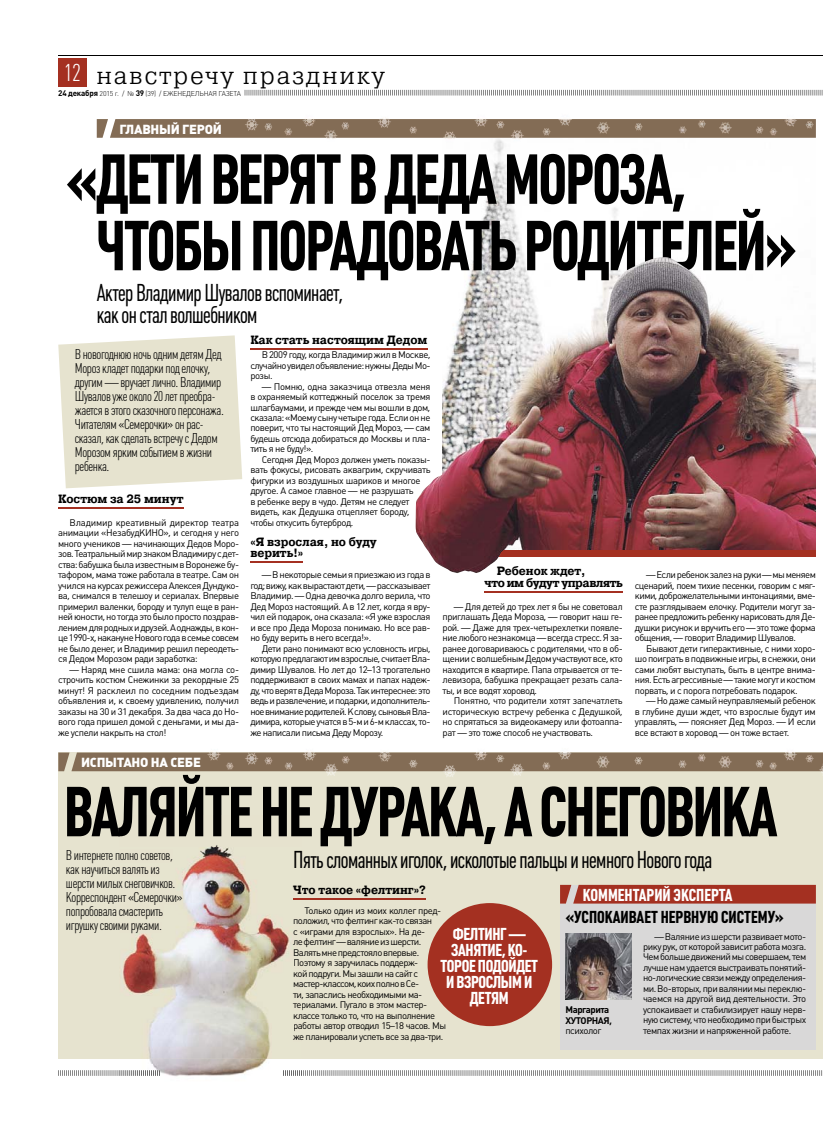
<style>
.page{position:relative;width:823px;height:1134px;background:#fff}
.page>*{position:absolute;margin:0;border:0;box-sizing:border-box;transform-origin:0 0}
.t1{font:700 69.4px/66.5px "Plumb Condensed";letter-spacing:-.025em;color:#000;scale:.9 1}
.t2{font:24px/21.6px "Plumb Condensed";letter-spacing:-.025em;color:#000;scale:.9 1}
.t3{font:300 24px "Pragmatica Slab";letter-spacing:.075em;color:#000}
.t4{font:700 17px/16.1px "Plumb Condensed";letter-spacing:-.02em;color:#fff;text-align:center}
.t5{font:700 17px "Plumb Condensed";color:#000}
.t6{font:700 17px "Plumb Condensed";color:#fff}
.t7{font:300 14px/14px "Plumb Condensed";letter-spacing:-.025em;color:#000}
.t8{font:900 13px "Plumb";letter-spacing:-.02em;color:#fff}
.t9{font:700 12px/11.4px "Pragmatica Slab";color:#000;scale:.95 1}
.t10{font:700 12px/11.4px "Pragmatica Slab";letter-spacing:-.035em;color:#000;scale:.95 1}
.t11{font:9.5px/10.5px "Plumb";letter-spacing:-.05em;color:#000;text-align:justify}
.t12{font:700 9.5px/10.4px "Plumb";letter-spacing:-.045em;color:#000}
.t13{font:300 7px "Plumb";letter-spacing:-.025em;color:#000}
.s1{font-family:"Plumb Condensed";color:#fff}
.s2{font-weight:700;font-size:8px}
</style>
<div class="page">
<div style="left:58px;top:59px;width:28px;height:28px;background:#a43021"></div>
<hr style="left:58px;top:55px;width:764px;height:1px;background:#000">
<svg style="left:244px;top:90px;width:577px;height:6px"></svg>
<svg style="left:58px;top:335px;width:184px;height:153px;background:#e8e5d3"></svg>
<div style="left:58px;top:752px;width:764px;height:307px;background:#e6e3cf"></div>
<img style="left:474px;top:143px;width:341px;height:407px">
<svg style="left:303px;top:1070px;width:519px;height:6px"></svg>
<svg style="left:58px;top:1070px;width:61px;height:6px"></svg>
<hr style="left:58px;top:507px;width:125px;height:1px;background:#a43021">
<hr style="left:250px;top:348px;width:177px;height:2px;background:#a43021">
<hr style="left:250px;top:561px;width:53px;height:2px;background:#a43021">
<hr style="left:293px;top:898px;width:132px;height:2px;background:#a43021">
<div style="left:427px;top:903px;width:124px;height:123px;background:#a43021;border-radius:50%"></div>
<hr style="left:484px;top:591px;width:138px;height:1px;background:#a43021">
<img style="left:119px;top:845px;width:183px;height:232px">
<img style="left:283px;top:1070px;width:18px;height:6px">
<img style="left:120px;top:1070px;width:40px;height:6px">
<img style="left:119px;top:815px;width:183px;height:22px">
<img style="left:119px;top:850px;width:54px;height:13px">
<img style="left:119px;top:867px;width:41px;height:10px">
<img style="left:119px;top:881px;width:56px;height:10px">
<img style="left:119px;top:892px;width:63px;height:13px">
<img style="left:119px;top:906px;width:44px;height:13px">
<img style="left:119px;top:923px;width:42px;height:10px">
<svg style="left:293px;top:885px;width:9px;height:15px"></svg>
<svg style="left:293px;top:918px;width:9px;height:124px"></svg>
<div style="left:559px;top:885px;width:256px;height:164px;background:#d9d8d8"></div>
<div style="left:559px;top:885px;width:256px;height:18px;background:#a43021"></div>
<img style="left:565px;top:933px;width:65px;height:66px">
<div style="left:488px;top:550px;width:327px;height:7px;background:#a43021"></div>
<img style="left:415px;top:257px;width:292px;height:316px">
<svg style="left:97px;top:118px;width:718px;height:25px"></svg>
<svg style="left:58px;top:752px;width:764px;height:25px"></svg>
<h2 class="t3" style="left:64px;top:62px;width:322px"><span class="s1">12</span> навстречу празднику</h2>
<p class="t13" style="left:58px;top:89px;width:184px"><span class="s2">24 декабря</span> 2015 г. / № <span class="s2">39</span> (39) / ЕЖЕНЕДЕЛЬНАЯ ГАЗЕТА</p>
<h3 class="t8" style="left:119px;top:122px;width:104px">ГЛАВНЫЙ ГЕРОЙ</h3>
<h1 class="t1" style="left:96px;top:153px;width:779px;text-indent:-31px">« ДЕТИ ВЕРЯТ В ДЕДА МОРОЗА,<br>ЧТОБЫ ПОРАДОВАТЬ РОДИТЕЛЕЙ»</h1>
<h2 class="t2" style="left:97px;top:285px;width:275px">Актер Владимир Шувалов вспоминает, как он стал волшебником</h2>
<p class="t9" style="left:250px;top:334px;width:188px">Как стать настоящим Дедом</p>
<p class="t11" style="left:250px;top:349px;width:182px;text-indent:11px">В 2009 году, когда Владимир жил в Москве, случайно увидел объявление: нужны Деды Мо&shy;розы.</p>
<p class="t11" style="left:250px;top:381px;width:182px;text-indent:11px">— Помню, одна заказчица отвезла меня в охраняемый коттеджный поселок за тремя шлагбаумами, и прежде чем мы вошли в дом, сказала: «Моему сыну четыре года. Если он не поверит, что ты настоящий Дед Мороз, — сам будешь отсюда добираться до Москвы и пла&shy;тить я не буду!».</p>
<p class="t11" style="left:250px;top:454px;width:182px;text-align:left;text-indent:11px">Сегодня Дед Мороз должен уметь показы&shy;вать фокусы, рисовать аквагрим, скручивать фигурки из воздушных шариков и многое другое. А самое главное — не разрушать<br>в ребенке веру в чудо. Детям не следует видеть, как Дедушка отцепляет бороду, чтобы откусить бутерброд.</p>
<p class="t9" style="left:250px;top:536px;width:134px">«Я взрослая, но буду верить!»</p>
<p class="t11" style="left:250px;top:570px;width:182px;text-indent:11px">— В некоторые семьи я приезжаю из года в год; вижу, как вырастают дети, — рассказывает Владимир. — Одна девочка долго верила, что Дед Мороз настоящий. А в 12 лет, когда я вру&shy;чил ей подарок, она сказала: «Я уже взрослая и все про Деда Мороза понимаю. Но все рав&shy;но буду верить в него всегда!».</p>
<p class="t11" style="left:250px;top:643px;width:182px;text-indent:11px">Дети рано понимают всю условность игры, которую предлагают им взрослые, считает Вла&shy;димир Шувалов. Но лет до 12–13 трогательно поддерживают в своих мамах и папах надеж&shy;ду, что верят в Деда Мороза. Так интереснее: это ведь и развлечение, и подарки, и дополнитель&shy;ное внимание родителей. К слову, сыновья Вла&shy;димира, которые учатся в 5-м и 6-м классах, то&shy;же написали письма Деду Морозу.</p>
<p class="t7" style="left:75px;top:347px;width:151px">В новогоднюю ночь одним детям Дед<br>Мороз кладет подарки под елочку, другим — вручает лично. Владимир<br>Шувалов уже около 20 лет преобра&shy;жается в этого сказочного персонажа.<br>Читателям «Семерочки» он рас&shy;сказал, как сделать встречу с Дедом<br>Морозом ярким событием в жизни ребенка.</p>
<p class="t9" style="left:58px;top:493px;width:133px">Костюм за 25 минут</p>
<p class="t11" style="left:58px;top:517px;width:182px;text-indent:11px">Владимир креативный директор театра анимации «НезабудКИНО», и сегодня у него много учеников — начинающих Дедов Моро&shy;зов. Театральный мир знаком Владимиру с дет&shy;ства: бабушка была известным в Воронеже бу&shy;тафором, мама тоже работала в театре. Сам он учился на курсах режиссера Алексея Дундуко&shy;ва, снимался в телешоу и сериалах. Впервые примерил валенки, бороду и тулуп еще в ран&shy;ней юности, но тогда это было просто поздрав&shy;лением для родных и друзей. А однажды, в кон&shy;це 1990-х, накануне Нового года в семье совсем не было денег, и Владимир решил переодеть&shy;ся Дедом Морозом ради заработка:</p>
<p class="t11" style="left:58px;top:664px;width:182px;text-indent:11px">— Наряд мне сшила мама: она могла со&shy;строчить костюм Снежинки за рекордные 25 минут! Я расклеил по соседним подъездам объявления и, к своему удивлению, получил заказы на 30 и 31 декабря. За два часа до Но&shy;вого года пришел домой с деньгами, и мы да&shy;же успели накрыть на стол!</p>
<p class="t10" style="left:484px;top:565px;width:147px;text-indent:12px">Ребенок ждет,<br>что им будут управлять</p>
<p class="t11" style="left:442px;top:601px;width:182px;text-indent:11px">— Для детей до трех лет я бы не советовал приглашать Деда Мороза, — говорит наш ге&shy;рой. — Даже для трех-четырехлетки появле&shy;ние любого незнакомца — всегда стресс. Я за&shy;ранее договариваюсь с родителями, что в об&shy;щении с волшебным Дедом участвуют все, кто находится в квартире. Папа отрывается от те&shy;левизора, бабушка прекращает резать сала&shy;ты, и все водят хоровод.</p>
<p class="t11" style="left:442px;top:696px;width:181px;text-indent:11px">Понятно, что родители хотят запечатлеть историческую встречу ребенка с Дедушкой, но спрятаться за видеокамеру или фотоаппа&shy;рат — это тоже способ не участвовать.</p>
<p class="t11" style="left:634px;top:570px;width:182px;text-indent:11px">— Если ребенок залез на руки — мы меняем сценарий, поем тихие песенки, говорим с мяг&shy;кими, доброжелательными интонациями, вме&shy;сте разглядываем елочку. Родители могут за&shy;ранее предложить ребенку нарисовать для Де&shy;душки рисунок и вручить его — это тоже форма общения, — говорит Владимир Шувалов.</p>
<p class="t11" style="left:634px;top:643px;width:182px;text-indent:11px">Бывают дети гиперактивные, с ними хоро&shy;шо поиграть в подвижные игры, в снежки, они сами любят выступать, быть в центре внима&shy;ния. Есть агрессивные — такие могут и костюм порвать, и с порога потребовать подарок.</p>
<p class="t11" style="left:634px;top:696px;width:182px;text-indent:11px">— Но даже самый неуправляемый ребенок в глубине души ждет, что взрослые будут им управлять, — поясняет Дед Мороз. — И если все встают в хоровод — он тоже встает.</p>
<h3 class="t8" style="left:81px;top:755px;width:121px">ИСПЫТАНО НА СЕБЕ</h3>
<h1 class="t1" style="left:64px;top:785px;width:793px">ВАЛЯЙТЕ НЕ ДУРАКА, А СНЕГОВИКА</h1>
<h3 class="t7" style="left:66px;top:848px;width:118px">В интернетеполно советов, как научиться валять из шерсти милых снеговичков.<br>Корреспондент «Семерочки» попробоваласмастерить игрушку своими руками.</h3>
<h2 class="t2" style="left:293px;top:852px;width:467px">Пять сломанных иголок, исколотые пальцы и немного Нового года</h2>
<p class="t9" style="left:293px;top:884px;width:141px">Что такое «фелтинг»?</p>
<p class="t11" style="left:293px;top:905px;width:155px;text-align:left;text-indent:11px">Только один из моих коллег пред&shy;положил, что фелтинг как-то связан<br>с «играми для взрослых». На де&shy;лефелтинг — валяние из шерсти.<br>Валять мне предстояло впервые.<br>Поэтому я заручилась поддерж-<br>кой подруги. Мы зашли на сайт с мастер-классом, коих полно в Се-<br>ти, запаслись необходимыми ма&shy;териалами. Пугало в этом мастер&shy;классе только то, что на выполнение работы автор отводил 15–18 часов. Мы же планировали успеть все за два-три.</p>
<h3 class="t6" style="left:582px;top:889px;width:151px">КОММЕНТАРИЙ ЭКСПЕРТА</h3>
<h3 class="t5" style="left:565px;top:911px;width:220px">« УСПОКАИВАЕТ НЕРВНУЮ СИСТЕМУ»</h3>
<h3 class="t4" style="left:440px;top:927px;width:99px">ФЕЛТИНГ —<br>ЗАНЯТИЕ, КО-<br>ТОРОЕ ПОДОЙДЕТ<br>И ВЗРОСЛЫМ И<br>ДЕТЯМ</h3>
<p class="t11" style="left:642px;top:931px;width:165px;text-indent:11px">— Валяние из шерсти развивает мото&shy;рику рук, от которой зависит работа мозга.<br>Чем больше движений мы совершаем, тем лучше нам удается выстраивать понятий&shy;но-логические связи между определения&shy;ми. Во-вторых, при валянии мы переклю&shy;чаемся на другой вид деятельности. Это успокаивает и стабилизирует нашу нерв&shy;ную систему, что необходимо при быстрых темпах жизни и напряженной работе.</p>
<p class="t12" style="left:565px;top:1005px;width:48px">Маргарита<br>ХУТОРНАЯ,</p>
<p class="t11" style="left:565px;top:1025px;width:38px">психолог</p>
</div>
